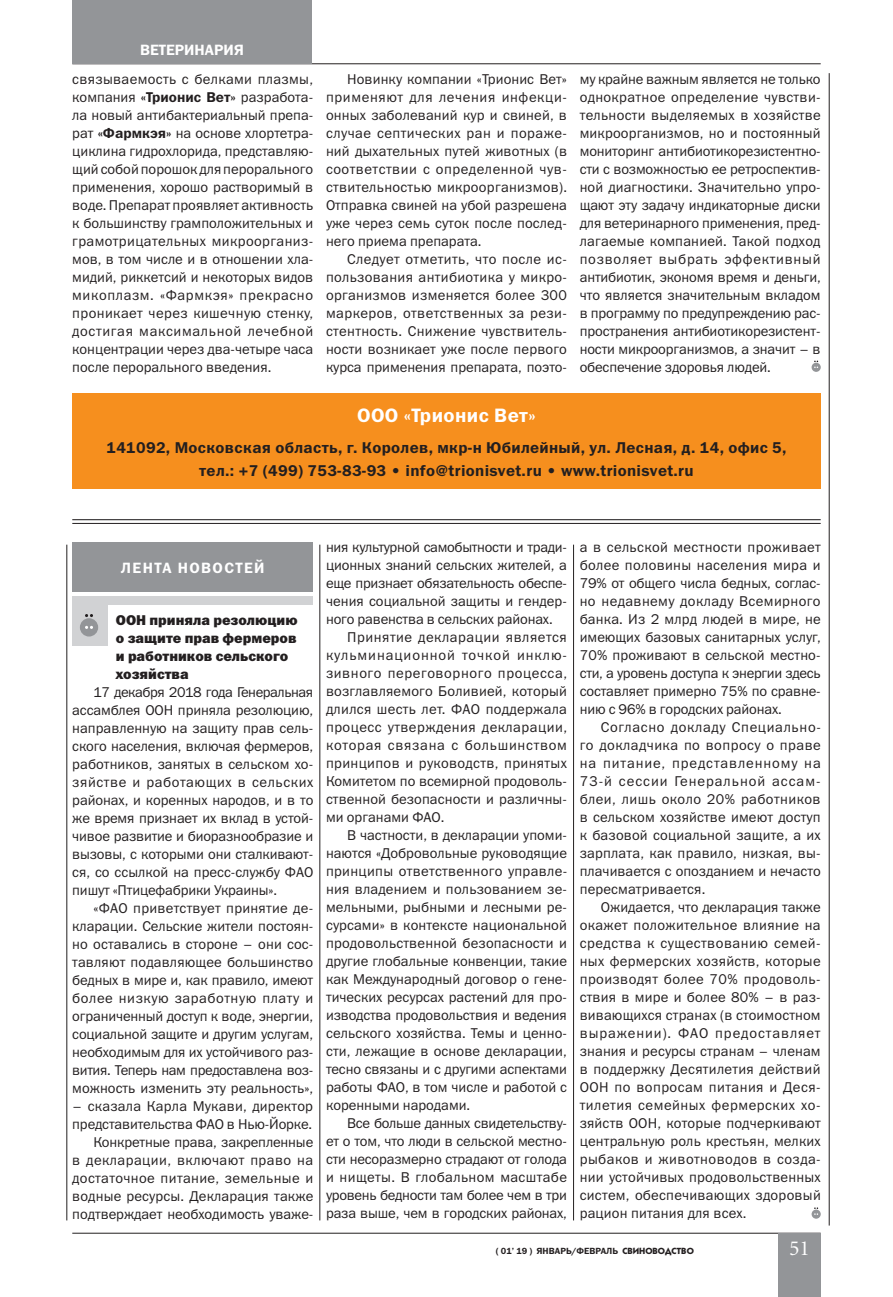
<style>
.page{position:relative;width:893px;height:1297px;background:#fff}
.page>*{position:absolute;margin:0;border:0;box-sizing:border-box;transform-origin:0 0}
.t1{font:21px "Miniature";color:#fff}
.t2{font:19.5px "Franklin Gothic Demi C";letter-spacing:.02em;color:#fff}
.t3{font:15.75px/22.5px "Franklin Gothic Demi C";letter-spacing:.02em;color:#231f20;text-align:center}
.t4{font:15px "Franklin Gothic Demi C";letter-spacing:.09em;color:#fff}
.t5{font:15px "Franklin Gothic Demi C";color:#fff}
.t6{font:14.25px/18px "Franklin Gothic Book C";color:#231f20;text-align:justify}
.t7{font:14.25px/18px "Franklin Gothic Heavy C";color:#231f20}
.t8{font:9px "Franklin Gothic Demi C";color:#231f20}
.s1{font-family:"Franklin Gothic Demi C"}
.s2{font-family:"Kabel C";font-weight:700}
</style>
<div class="page">
<hr style="left:72px;top:63px;width:749px;height:1px;background:#231f20">
<hr style="left:72px;top:1233px;width:749px;height:1px;background:#231f20">
<hr style="left:829px;top:73px;width:1px;height:1152px;background:#231f20">
<div style="left:778px;top:1234px;width:43px;height:63px;background:#939598"></div>
<div style="left:72px;top:0;width:240px;height:63px;background:#939598"></div>
<div style="left:72px;top:393px;width:749px;height:95px;background:#f68f1e"></div>
<div style="left:812px;top:363px;width:9px;height:9px;background:#939598;border-radius:50%"></div>
<svg style="left:814px;top:361px;width:4px;height:7px"></svg>
<hr style="left:72px;top:519px;width:749px;height:1px;background:#231f20">
<hr style="left:72px;top:523px;width:749px;height:1px;background:#231f20">
<div style="left:72px;top:542px;width:241px;height:49px;background:#939598"></div>
<div style="left:72px;top:596px;width:241px;height:9px;background:#d1d2d4"></div>
<div style="left:72px;top:605px;width:35px;height:41px;background:#d1d2d4"></div>
<div style="left:80px;top:618px;width:18px;height:18px;background:#939598;border-radius:50%"></div>
<svg style="left:85px;top:614px;width:8px;height:3px"></svg>
<svg style="left:85px;top:626px;width:8px;height:3px"></svg>
<svg style="left:812px;top:1209px;width:9px;height:10px"></svg>
<svg style="left:814px;top:1207px;width:4px;height:8px"></svg>
<hr style="left:573px;top:545px;width:1px;height:675px;background:#231f20">
<hr style="left:320px;top:545px;width:1px;height:675px;background:#231f20">
<hr style="left:67px;top:545px;width:1px;height:675px;background:#231f20">
<p class="t5" style="left:140px;top:42px;width:105px">ВЕТЕРИНАРИЯ</p>
<p class="t6" style="left:72px;top:70px;width:242px">связываемость с белками плазмы, компания <span class="s1">«Трионис Вет»</span> разработа&shy;ла новый антибактериальный препа&shy;рат <span class="s1">«Фармкэя»</span> на основе хлортетра&shy;циклина гидрохлорида, представляю&shy;щий собой порошок для перорального применения, хорошо растворимый в воде. Препарат проявляет активность к большинству грамположительных и грамотрицательных микроорганиз&shy;мов, в том числе и в отношении хла&shy;мидий, риккетсий и некоторых видов микоплазм. «Фармкэя» прекрасно проникает через кишечную стенку, достигая максимальной лечебной концентрации через два-четыре часа после перорального введения.</p>
<p class="t6" style="left:326px;top:70px;width:243px;text-indent:21px">Новинку компании «Трионис Вет» применяют для лечения инфекци&shy;онных заболеваний кур и свиней, в случае септических ран и пораже&shy;ний дыхательных путей животных (в соответствии с определенной чув&shy;ствительностью микроорганизмов).<br>Отправка свиней на убой разрешена уже через семь суток после послед&shy;него приема препарата.</p>
<p class="t6" style="left:326px;top:250px;width:243px;text-indent:21px">Следует отметить, что после ис&shy;пользования антибиотика у микро&shy;организмов изменяется более 300 маркеров, ответственных за рези&shy;стентность. Снижение чувствитель&shy;ности возникает уже после первого курса применения препарата, поэто-</p>
<p class="t6" style="left:580px;top:70px;width:243px">му крайне важным является не только однократное определение чувстви&shy;тельности выделяемых в хозяйстве микроорганизмов, но и постоянный мониторинг антибиотикорезистентно&shy;сти с возможностью ее ретроспектив&shy;ной диагностики. Значительно упро&shy;щают эту задачу индикаторные диски для ветеринарного применения, пред&shy;лагаемые компанией. Такой подход позволяет выбрать эффективный антибиотик, экономя время и деньги, что является значительным вкладом в программу по предупреждению рас&shy;пространения антибиотикорезистент&shy;ности микроорганизмов, а значит – в обеспечение здоровья людей.</p>
<h2 class="t2" style="left:357px;top:404px;width:180px">ООО «Трионис Вет»</h2>
<p class="t3" style="left:106px;top:436px;width:682px">141092, Московская область, г. Королев, мкр-н Юбилейный, ул. Лесная, д. 14, офис 5, тел.: +7 (499) 753-83-93 • info@trionisvet.ru • www.trionisvet.ru</p>
<p class="t4" style="left:121px;top:559px;width:145px">ЛЕНТА НОВОСТЕЙ</p>
<p class="t7" style="left:115px;top:611px;width:184px">ООН приняла резолюцию о защите прав фермеров и работников сельского хозяйства</p>
<p class="t6" style="left:72px;top:683px;width:243px;text-indent:21px">17 декабря 2018 года Генеральная ассамблея ООН приняла резолюцию, направленную на защиту прав сель&shy;ского населения, включая фермеров, работников, занятых в сельском хо&shy;зяйстве и работающих в сельских районах, и коренных народов, и в то же время признает их вклад в устой&shy;чивое развитие и биоразнообразие и вызовы, с которыми они сталкивают&shy;ся, со ссылкой на пресс-службу ФАО пишут «Птицефабрики Украины».</p>
<p class="t6" style="left:72px;top:899px;width:243px;text-indent:21px">«ФАО приветствует принятие де&shy;кларации. Сельские жители постоян&shy;но оставались в стороне – они сос&shy;тавляют подавляющее большинство бедных в мире и, как правило, имеют более низкую заработную плату и ограниченный доступ к воде, энергии, социальной защите и другим услугам, необходимым для их устойчивого раз&shy;вития. Теперь нам предоставлена воз&shy;можность изменить эту реальность»,</p>
<p class="t6" style="left:72px;top:1097px;width:243px;text-align:right">– сказала Карла Мукави, директор представительства ФАО в Нью-Йорке.<br>Конкретные права, закрепленные<br>в декларации, включают право на достаточное питание, земельные и водные ресурсы. Декларация также подтверждает необходимость уваже-</p>
<p class="t6" style="left:326px;top:538px;width:243px">ния культурной самобытности и тради&shy;ционных знаний сельских жителей, а еще признает обязательность обеспе&shy;чения социальной защиты и гендер&shy;ного равенства в сельских районах.</p>
<p class="t6" style="left:326px;top:628px;width:243px;text-indent:21px">Принятие декларации является кульминационной точкой инклю&shy;зивного переговорного процесса, возглавляемого Боливией, который длился шесть лет. ФАО поддержала процесс утверждения декларации, которая связана с большинством принципов и руководств, принятых Комитетом по всемирной продоволь&shy;ственной безопасности и различны&shy;ми органами ФАО.</p>
<p class="t6" style="left:326px;top:826px;width:243px;text-indent:21px">В частности, в декларации упоми&shy;наются «Добровольные руководящие принципы ответственного управле&shy;ния владением и пользованием зе&shy;мельными, рыбными и лесными ре&shy;сурсами» в контексте национальной продовольственной безопасности и другие глобальные конвенции, такие как Международный договор о гене&shy;тических ресурсах растений для про&shy;изводства продовольствия и ведения сельского хозяйства. Темы и ценно&shy;сти, лежащие в основе декларации, тесно связаны и с другими аспектами работы ФАО, в том числе и работой с коренными народами.</p>
<p class="t6" style="left:326px;top:1114px;width:242px;text-indent:21px">Все больше данных свидетельству&shy;ет о том, что люди в сельской местно&shy;сти несоразмерно страдают от голода и нищеты. В глобальном масштабе уровень бедности там более чем в три раза выше, чем в городских районах,</p>
<p class="t6" style="left:580px;top:538px;width:242px">а в сельской местности проживает более половины населения мира и 79% от общего числа бедных, соглас&shy;но недавнему докладу Всемирного банка. Из 2 млрд людей в мире, не имеющих базовых санитарных услуг, 70% проживают в сельской местно&shy;сти, а уровень доступа к энергии здесь составляет примерно 75% по сравне&shy;нию с 96% в городских районах.</p>
<p class="t6" style="left:580px;top:718px;width:243px;text-indent:21px">Согласно докладу Специально&shy;го докладчика по вопросу о праве на питание, представленному на 73-й сессии Генеральной ассам&shy;блеи, лишь около 20% работников в сельском хозяйстве имеют доступ к базовой социальной защите, а их зарплата, как правило, низкая, вы&shy;плачивается с опозданием и нечасто пересматривается.</p>
<p class="t6" style="left:580px;top:898px;width:243px;text-indent:21px">Ожидается, что декларация также окажет положительное влияние на средства к существованию семей&shy;ных фермерских хозяйств, которые производят более 70% продоволь&shy;ствия в мире и более 80% – в раз&shy;вивающихся странах (в стоимостном выражении). ФАО предоставляет знания и ресурсы странам – членам в поддержку Десятилетия действий ООН по вопросам питания и Деся&shy;тилетия семейных фермерских хо&shy;зяйств ООН, которые подчеркивают центральную роль крестьян, мелких рыбаков и животноводов в созда&shy;нии устойчивых продовольственных систем, обеспечивающих здоровый рацион питания для всех.</p>
<p class="t8" style="left:496px;top:1246px;width:199px">( 01’ 19 ) ЯНВАРЬ/ФЕВРАЛЬ <span class="s2">СВИНОВОДСТВО</span></p>
<h1 class="t1" style="left:789px;top:1237px;width:22px">51</h1>
</div>
